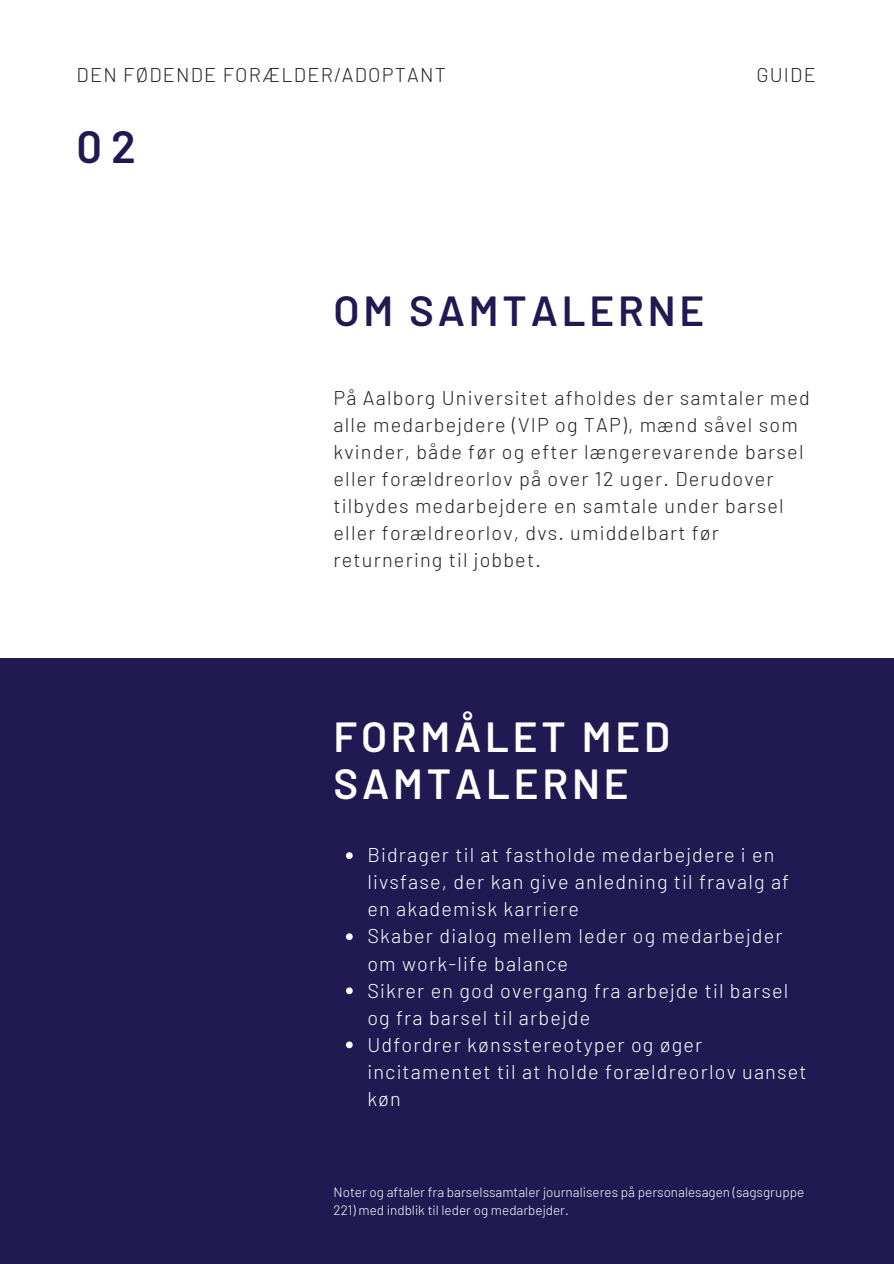
<style>
.page{position:relative;width:894px;height:1264px;background:#fff}
.page>*{position:absolute;margin:0;border:0;box-sizing:border-box;transform-origin:0 0}
.t1{font:600 45px "Barlow";color:#211a52}
.t2{font:600 42px/47.2px "Barlow";letter-spacing:.09em;color:#fff}
.t3{font:600 42px "Barlow";letter-spacing:.09em;color:#211a52}
.t4{font:300 19.8px/27px "Barlow";letter-spacing:.06em;color:#222}
.t5{font:300 19.8px/27px "Barlow";letter-spacing:.06em;color:#fff}
.t6{font:300 13.5px/18px "Barlow";color:#fff}
</style>
<div class="page">
<div style="left:0;top:658px;width:893px;height:605px;background:#211a52"></div>
<svg style="left:346px;top:852px;width:6px;height:7px"></svg>
<svg style="left:346px;top:933px;width:6px;height:7px"></svg>
<svg style="left:346px;top:987px;width:6px;height:7px"></svg>
<svg style="left:346px;top:1041px;width:6px;height:7px"></svg>
<p class="t4" style="left:77px;top:61px;width:370px">DEN FØDENDE FORÆLDER/ADOPTANT</p>
<p class="t4" style="left:756px;top:61px;width:61px">GUIDE</p>
<p class="t1" style="left:77px;top:118px;width:61px">02</p>
<p class="t3" style="left:333px;top:283px;width:372px">OM SAMTALERNE</p>
<p class="t4" style="left:333px;top:383px;width:478px">På Aalborg Universitet afholdes der samtaler med alle medarbejdere (VIP og TAP), mænd såvel som kvinder, både før og efter længerevarende barsel eller forældreorlov på over 12 uger. Derudover tilbydes medarbejdere en samtale under barsel eller forældreorlov, dvs. umiddelbart før returnering til jobbet.</p>
<p class="t2" style="left:333px;top:711px;width:338px">FORMÅLET MED<br>SAMTALERNE</p>
<p class="t5" style="left:367px;top:841px;width:423px">Bidrager til at fastholde medarbejdere i en livsfase, der kan give anledning til fravalg af en akademisk karriere</p>
<p class="t5" style="left:367px;top:922px;width:416px">Skaber dialog mellem leder og medarbejder om work-life balance</p>
<p class="t5" style="left:367px;top:976px;width:422px">Sikrer en god overgang fra arbejde til barsel og fra barsel til arbejde</p>
<p class="t5" style="left:367px;top:1030px;width:441px">Udfordrer kønsstereotyper og øger incitamentet til at holde forældreorlov uanset køn</p>
<p class="t6" style="left:333px;top:1182px;width:472px">Noter og aftaler fra barselssamtaler journaliseres på personalesagen (sagsgruppe<br>221) med indblik til leder og medarbejder.</p>
</div>
